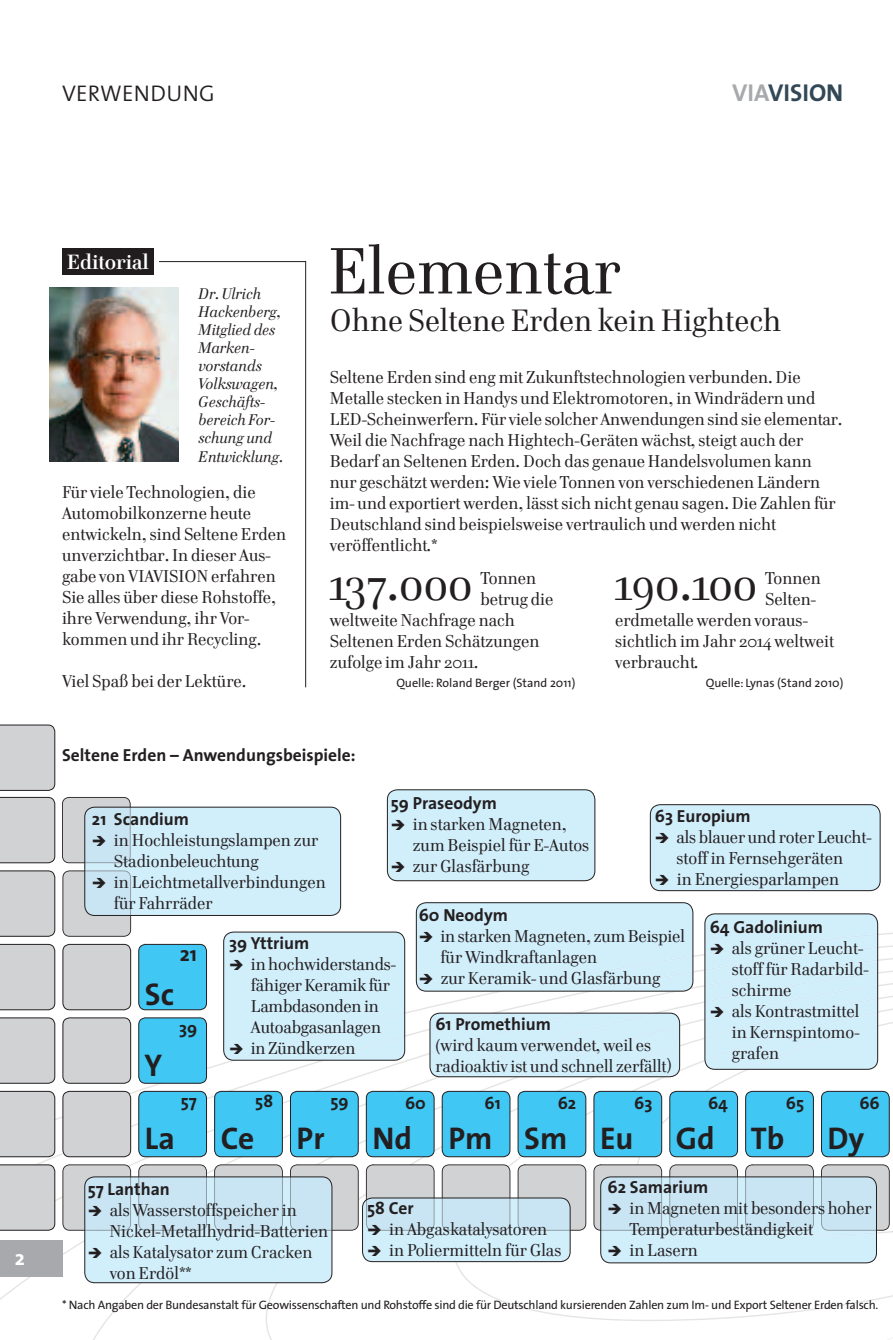
<style>
.page{position:relative;width:893px;height:1340px;background:#fff}
.page>*{position:absolute;margin:0;border:0;box-sizing:border-box;transform-origin:0 0}
.t1{font:66.5px "Cellini";color:#231f20}
.t2{font:48.3px "Cellini";color:#231f20}
.t3{font:31.5px "Cellini";color:#231f20}
.t4{font:700 31.5px "The Sans";color:#231f20}
.t5{font:700 24.5px "The Sans";color:#324856}
.t6{font:300 22.75px "The Sans";letter-spacing:.01em;color:#231f20}
.t7{font:700 21px "Cellini";color:#fff}
.t8{font:700 21px "The Sans";color:#231f20}
.t9{font:700 21px "The Sans";color:#fff}
.t10{font:17.5px/21px "Cellini";color:#231f20}
.t11{font:700 17.5px "The Sans";color:#231f20}
.t12{font:italic 15.75px/18px "Cellini";color:#231f20}
.t13{font:12.25px "The Sans";letter-spacing:-.02em;color:#231f20}
.t14{font:12.25px "The Sans";color:#231f20}
.s1{color:#a8a9ad}
</style>
<div class="page">
<div style="left:0;top:1164px;width:55px;height:66px;background:#d1d2d4"></div>
<div style="left:0;top:1090px;width:55px;height:67px;background:#d1d2d4"></div>
<div style="left:0;top:1017px;width:55px;height:66px;background:#d1d2d4"></div>
<div style="left:0;top:944px;width:55px;height:66px;background:#d1d2d4"></div>
<div style="left:0;top:870px;width:55px;height:66px;background:#d1d2d4"></div>
<div style="left:0;top:797px;width:55px;height:66px;background:#d1d2d4"></div>
<div style="left:0;top:724px;width:55px;height:66px;background:#d1d2d4"></div>
<div style="left:0;top:1240px;width:62px;height:36px;background:#a8a9ad"></div>
<img style="left:50px;top:288px;width:129px;height:173px">
<hr style="left:159px;top:261px;width:147px;height:1px;background:#231f20">
<hr style="left:305px;top:261px;width:1px;height:426px;background:#231f20">
<div style="left:62px;top:248px;width:92px;height:26px;background:#211d1e"></div>
<div style="left:387px;top:789px;width:208px;height:91px;background:#d1eefb;border-radius:10px"></div>
<div style="left:387px;top:789px;width:208px;height:92px;border:1px solid #231f20;border-radius:10px"></div>
<svg style="left:62px;top:797px;width:831px;height:542px"></svg>
<h3 class="t6" style="left:62px;top:85px;width:154px">VERWENDUNG</h3>
<h3 class="t5" style="left:732px;top:80px;width:113px"><span class="s1">VIA</span>VISION</h3>
<p class="t9" style="left:15px;top:1247px;width:12px">2</p>
<p class="t7" style="left:67px;top:252px;width:83px">Editorial</p>
<h1 class="t1" style="left:328px;top:238px;width:294px">Elementar</h1>
<h3 class="t3" style="left:330px;top:305px;width:453px">Ohne Seltene Erden kein Hightech</h3>
<p class="t10" style="left:330px;top:367px;width:514px">Seltene Erden sind eng mit Zukunftstechnologien verbunden. Die Metalle stecken in Handys und Elektromotoren, in Windrädern und LED-Scheinwerfern. Für viele solcher Anwendungen sind sie elementar.<br>Weil die Nachfrage nach Hightech-Geräten wächst, steigt auch der Bedarf an Seltenen Erden. Doch das genaue Handels volumen kann nur geschätzt werden: Wie viele Tonnen von verschiedenen Ländern im- und exportiert werden, lässt sich nicht genau sagen. Die Zahlen für Deutschland sind beispielsweise vertraulich und werden nicht veröffentlicht.*</p>
<h2 class="t2" style="left:330px;top:560px;width:144px">137.ooo</h2>
<p class="t10" style="left:480px;top:568px;width:57px">Tonnen</p>
<p class="t12" style="left:198px;top:285px;width:86px">Dr. Ulrich<br>Hackenberg,<br>Mitglied des<br>Marken&shy;vorstands<br>Volkswagen,<br>Geschäfts&shy;bereich For&shy;schung und<br>Entwicklung.</p>
<p class="t10" style="left:62px;top:482px;width:226px">Für viele Technologien, die<br>Automobilkonzerne heute entwickeln, sind Seltene Erden unverzichtbar. In dieser Aus&shy;gabe von VIAVISION erfahren<br>Sie alles über diese Rohstoffe, ihre Verwendung, ihr Vor&shy;kommen und ihr Recycling.</p>
<p class="t10" style="left:62px;top:671px;width:186px">Viel Spaß bei der Lektüre.</p>
<h2 class="t2" style="left:615px;top:560px;width:143px">19o.1oo</h2>
<p class="t10" style="left:765px;top:568px;width:57px">Tonnen</p>
<p class="t10" style="left:480px;top:589px;width:75px">betrug die</p>
<p class="t10" style="left:330px;top:610px;width:187px">weltweite Nachfrage nach</p>
<p class="t10" style="left:330px;top:631px;width:211px">Seltenen Erden Schätzungen</p>
<p class="t10" style="left:330px;top:652px;width:150px">zufolge im Jahr 2011.</p>
<p class="t14" style="left:396px;top:678px;width:181px">Quelle: Roland Berger (Stand 2011)</p>
<p class="t10" style="left:765px;top:589px;width:52px">Selten-</p>
<p class="t10" style="left:615px;top:610px;width:194px">erdmetalle werden voraus-</p>
<p class="t10" style="left:615px;top:631px;width:221px">sichtlich im Jahr 2014 weltweit</p>
<p class="t10" style="left:615px;top:652px;width:85px">verbraucht.</p>
<p class="t14" style="left:706px;top:678px;width:139px">Quelle: Lynas (Stand 2010)</p>
<p class="t11" style="left:62px;top:746px;width:295px">Seltene Erden – Anwendungsbeispiele:</p>
<p class="t11" style="left:391px;top:794px;width:107px">59 Praseodym</p>
<p class="t10" style="left:413px;top:814px;width:178px">in starken Magneten, zum Beispiel für E-Autos zur Glasfärbung</p>
<p class="t11" style="left:419px;top:906px;width:91px">60 Neodym</p>
<p class="t10" style="left:440px;top:926px;width:246px">in starken Magneten, zum Beispiel für Windkraftanlagen<br>zur Keramik- und Glasfärbung</p>
<p class="t11" style="left:655px;top:807px;width:97px">63 Europium</p>
<p class="t10" style="left:676px;top:827px;width:197px">als blauer und roter Leucht&shy;stoff in Fernsehgeräten<br>in Energiesparlampen</p>
<p class="t11" style="left:92px;top:810px;width:98px">21 Scandium</p>
<p class="t10" style="left:114px;top:830px;width:213px">in Hoch leistungs lampen zur<br>Stadion beleuchtung<br>in Leicht metall verbindungen für Fahrräder</p>
<p class="t11" style="left:710px;top:918px;width:115px">64 Gadolinium</p>
<p class="t10" style="left:732px;top:938px;width:138px">als grüner Leucht&shy;stoff für Radarbild&shy;schirme<br>als Kontrastmittel in Kernspintomo&shy;grafen</p>
<p class="t11" style="left:229px;top:934px;width:82px">39 Yttrium</p>
<p class="t10" style="left:251px;top:954px;width:147px">in hochwiderstands&shy;fähiger Keramik für<br>Lambdasonden in<br>Autoabgasanlagen in Zündkerzen</p>
<p class="t8" style="left:180px;top:943px;width:19px">21</p>
<h3 class="t4" style="left:145px;top:978px;width:31px">Sc</h3>
<p class="t11" style="left:435px;top:1015px;width:117px">61 Promethium</p>
<p class="t10" style="left:435px;top:1035px;width:238px">(wird kaum verwendet, weil es radioaktiv ist und schnell zerfällt)</p>
<p class="t11" style="left:179px;top:1019px;width:20px">39</p>
<h3 class="t4" style="left:144px;top:1049px;width:19px">Y</h3>
<h3 class="t4" style="left:145px;top:1122px;width:32px">La</h3>
<p class="t11" style="left:181px;top:1092px;width:18px">57</p>
<p class="t11" style="left:255px;top:1092px;width:19px">58</p>
<h3 class="t4" style="left:221px;top:1122px;width:35px">Ce</h3>
<p class="t11" style="left:331px;top:1092px;width:20px">59</p>
<h3 class="t4" style="left:297px;top:1122px;width:29px">Pr</h3>
<p class="t11" style="left:405px;top:1094px;width:22px">60</p>
<h3 class="t4" style="left:372px;top:1122px;width:41px">Nd</h3>
<p class="t11" style="left:485px;top:1094px;width:18px">61</p>
<h3 class="t4" style="left:448px;top:1122px;width:46px">Pm</h3>
<p class="t11" style="left:558px;top:1094px;width:20px">62</p>
<h3 class="t4" style="left:524px;top:1122px;width:45px">Sm</h3>
<p class="t11" style="left:634px;top:1094px;width:20px">63</p>
<h3 class="t4" style="left:600px;top:1122px;width:35px">Eu</h3>
<p class="t11" style="left:708px;top:1094px;width:21px">64</p>
<h3 class="t4" style="left:676px;top:1122px;width:40px">Gd</h3>
<p class="t11" style="left:786px;top:1094px;width:20px">65</p>
<h3 class="t4" style="left:751px;top:1122px;width:35px">Tb</h3>
<p class="t11" style="left:859px;top:1094px;width:22px">66</p>
<h3 class="t4" style="left:828px;top:1122px;width:38px">Dy</h3>
<p class="t11" style="left:607px;top:1178px;width:102px">62 Samarium</p>
<p class="t10" style="left:629px;top:1198px;width:244px">in Magneten mit besonders hoher<br>Temperaturbeständigkeit<br>in Lasern</p>
<p class="t11" style="left:88px;top:1179px;width:84px">57 Lanthan</p>
<p class="t10" style="left:110px;top:1199px;width:220px">als Wasserstoffspeicher in<br>Nickel-Metallhydrid-Batterien als Katalysator zum Cracken von Erdöl**</p>
<p class="t13" style="left:62px;top:1299px;width:818px">* Nach Angaben der Bundesanstalt für Geowissenschaften und Rohstoffe sind die für Deutschland kursierenden Zahlen zum Im- und Export Seltener Erden falsch.</p>
<p class="t11" style="left:367px;top:1199px;width:48px">58 Cer</p>
<p class="t10" style="left:389px;top:1219px;width:174px">in Abgaskatalysatoren in Poliermitteln für Glas</p>
</div>
